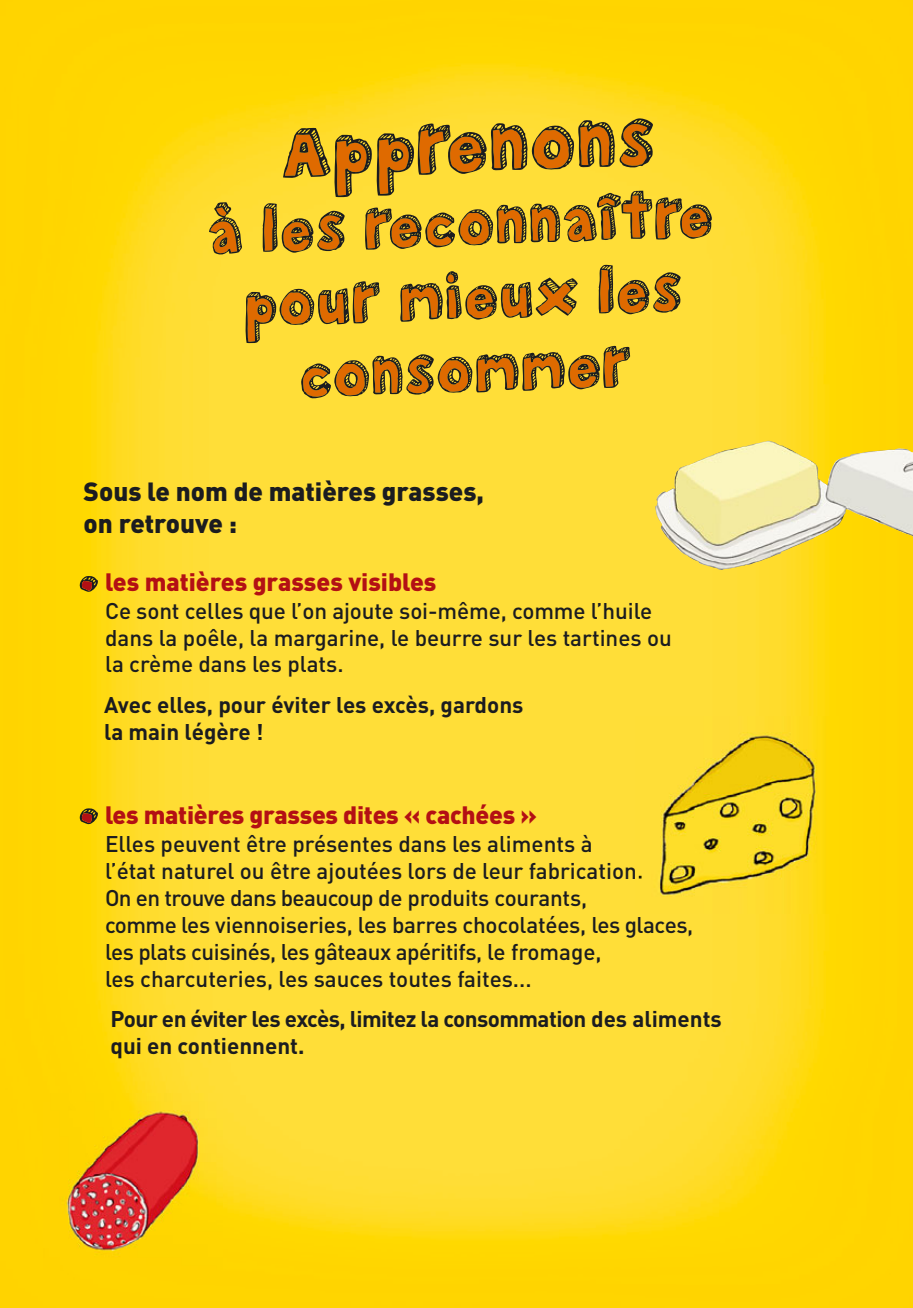
<style>
.page{position:relative;width:913px;height:1308px;background:#fff}
.page>*{position:absolute;margin:0;border:0;box-sizing:border-box;transform-origin:0 0}
.t1{font:69.75px "Bokka Half Shadow";color:#1b1c20}
.t2{font:66.15px "Bokka Half Shadow";color:#1b1c20}
.t3{font:54.45px/73.1px "Bokka Half Shadow";color:#1b1c20;text-align:center}
.t4{font:900 26.1px/31.3px "DIN";color:#1b1c20}
.t5{font:900 24.75px "DIN";letter-spacing:-.01em;color:#b31014}
.t6{font:500 22.5px/27px "DIN";letter-spacing:-.005em;color:#1b1c20}
.t7{font:700 22.5px/27px "DIN";letter-spacing:-.025em;color:#1b1c20}
.t8{font:700 22.5px/27px "DIN";color:#1b1c20}
</style>
<div class="page">
<img style="left:0;top:0;width:912px;height:1307px">
<img style="left:775px;top:442px;width:42px;height:27px">
<img style="left:635px;top:716px;width:207px;height:198px">
<img style="left:43px;top:1093px;width:179px;height:176px">
<h2 class="t2" style="left:279px;top:118px;width:376px;rotate:-2deg">Apprenons</h2>
<h3 class="t3" style="left:206px;top:199px;width:508px;rotate:-2deg">à les reconnaître pour mieux les consommer</h3>
<p class="t4" style="left:84px;top:479px;width:401px">Sous le nom de matières grasses, on retrouve :</p>
<p class="t5" style="left:105px;top:573px;width:333px">les matières grasses visibles</p>
<p class="t6" style="left:105px;top:599px;width:568px">Ce sont celles que l’on ajoute soi-même, comme l’huile dans la poêle, la margarine, le beurre sur les tartines ou la crème dans les plats.</p>
<p class="t8" style="left:104px;top:694px;width:420px">Avec elles, pour éviter les excès, gardons la main légère !</p>
<h1 class="t1" style="left:76px;top:527px;width:26px">.</h1>
<p class="t5" style="left:105px;top:806px;width:433px">les matières grasses dites « cachées »</p>
<p class="t6" style="left:105px;top:832px;width:589px">Elles peuvent être présentes dans les aliments à<br>l’état naturel ou être ajoutées lors de leur fabrication.<br>On en trouve dans beaucoup de produits courants,<br>comme les viennoiseries, les barres chocolatées, les glaces, les plats cuisinés, les gâteaux apéritifs, le fromage,<br>les charcuteries, les sauces toutes faites...</p>
<p class="t7" style="left:110px;top:1008px;width:612px">Pour en éviter les excès, limitez la consommation des aliments qui en contiennent.</p>
<h1 class="t1" style="left:76px;top:759px;width:26px">.</h1>
</div>
